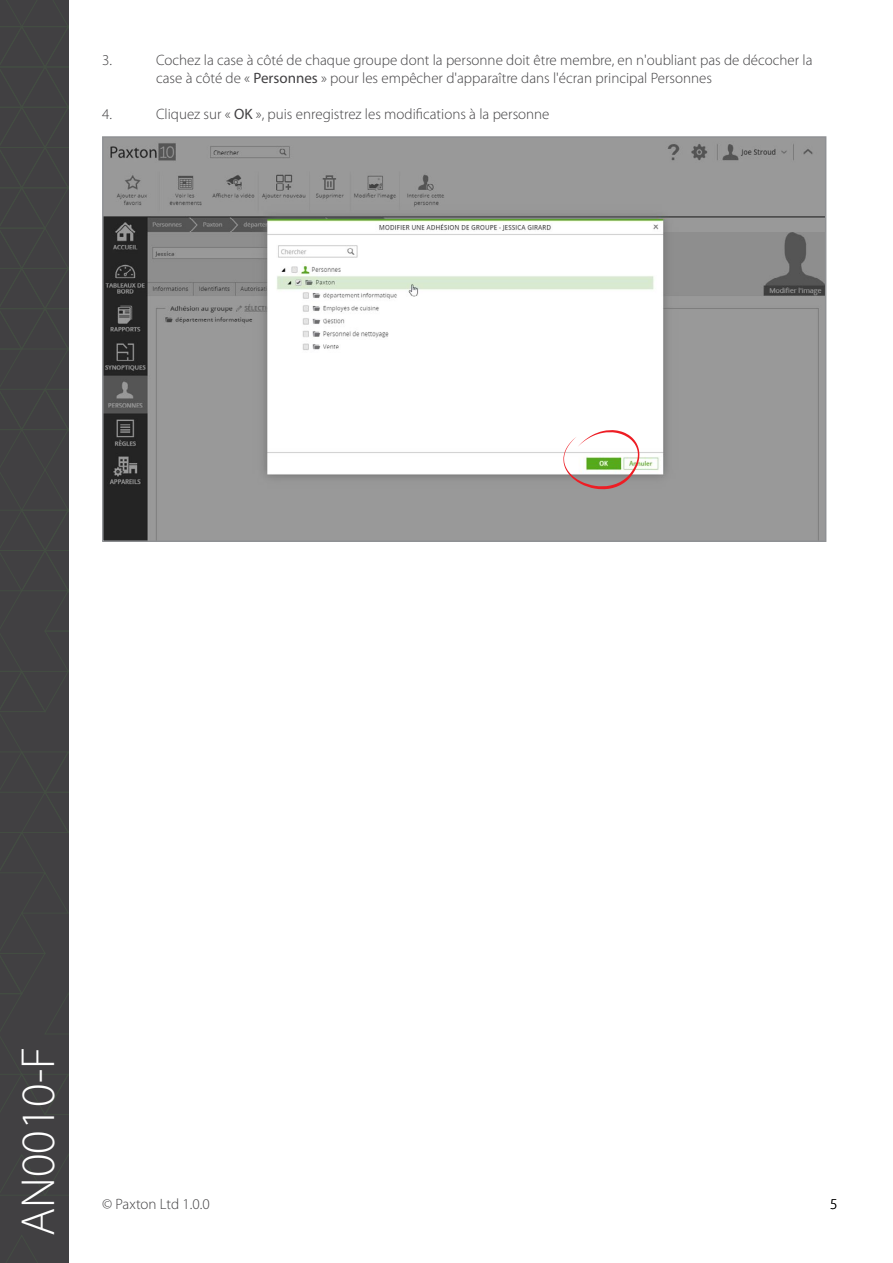
<style>
.page{position:relative;width:893px;height:1263px;background:#fff}
.page>*{position:absolute;margin:0;border:0;box-sizing:border-box;transform-origin:0 0}
.t1{font:300 48px "Myriad Pro";color:#fff}
.t2{font:300 15px/18px "Myriad Pro";color:#414042}
.t3{font:300 15px "Myriad Pro";color:#000}
.s1{font-weight:400}
</style>
<div class="page">
<div style="left:0;top:0;width:69px;height:1263px;background:#414042"></div>
<svg style="left:7px;top:1235px;width:31px;height:28px"></svg>
<svg style="left:0;top:0;width:68px;height:1196px"></svg>
<img style="left:105px;top:139px;width:718px;height:400px">
<div style="left:102px;top:136px;width:724px;height:406px;border:2px solid #8f9194"></div>
<svg style="left:563px;top:430px;width:76px;height:59px"></svg>
<p class="t2" style="left:102px;top:51px;width:11px">3.</p>
<p class="t2" style="left:156px;top:51px;width:658px">Cochez la case à côté de chaque groupe dont la personne doit être membre, en n'oubliant pas de décocher la case à côté de « <span class="s1">Personnes</span> » pour les empêcher d'apparaître dans l'écran principal Personnes</p>
<p class="t2" style="left:102px;top:105px;width:11px">4.</p>
<p class="t2" style="left:156px;top:105px;width:395px">Cliquez sur « <span class="s1">OK</span> », puis enregistrez les modifications à la personne</p>
<h1 class="t1" style="left:9px;top:1236px;width:190px;rotate:-90deg">AN0010-F</h1>
<p class="t2" style="left:102px;top:1195px;width:109px">© Paxton Ltd 1.0.0</p>
<p class="t3" style="left:830px;top:1195px;width:9px">5</p>
</div>
